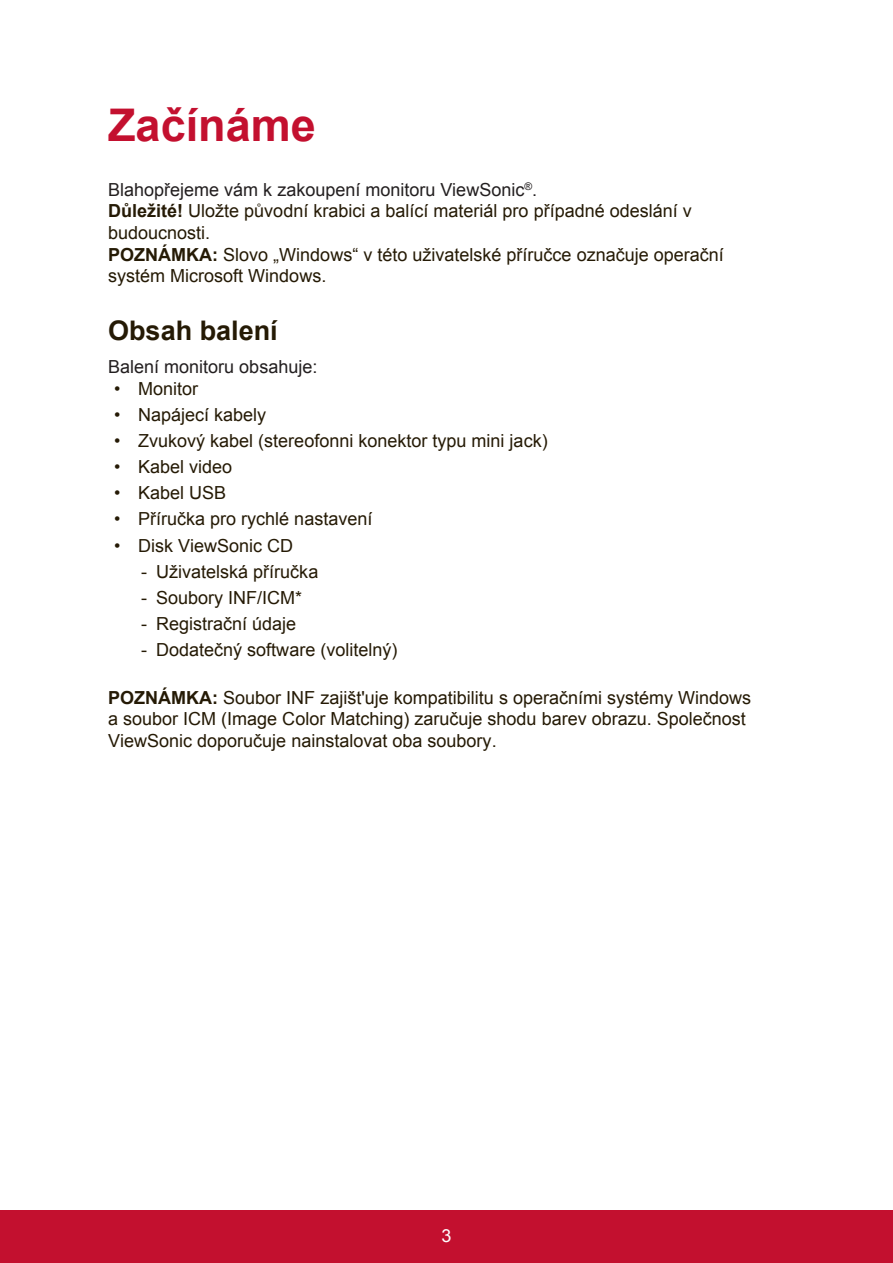
<style>
.page{position:relative;width:893px;height:1263px;background:#fff}
.page>*{position:absolute;margin:0;border:0;box-sizing:border-box;transform-origin:0 0}
.t1{font:700 45px "Arial";color:#c3102f}
.t2{font:700 27px "Arial";color:#251a05}
.t3{font:18px/21.6px "Arial";color:#251a05}
.t4{font:18px "Arial";color:#231f20}
.t5{font:18px "Arial";color:#fff}
.s1{color:#231f20}
.s2{font-weight:700}
</style>
<div class="page">
<div style="left:0;top:1210px;width:892px;height:53px;background:#c3102f"></div>
<h1 class="t1" style="left:108px;top:95px;width:209px">Začínáme</h1>
<p class="t3" style="left:108px;top:179px;width:617px"><span class="s1">Blahopřejeme vám k zakoupení monitoru ViewSonic</span><sup>®</sup><span class="s1">.<br></span><span class="s2">Důležité!</span> Uložte původní krabici a balící materiál pro případné odeslání v budoucnosti.<br><span class="s2">POZNÁMKA:</span> Slovo „Windows“ v této uživatelské příručce označuje operační systém Microsoft Windows.</p>
<h2 class="t2" style="left:108px;top:312px;width:171px">Obsah balení</h2>
<p class="t4" style="left:108px;top:355px;width:211px">Balení monitoru obsahuje:</p>
<p class="t3" style="left:114px;top:378px;width:86px">• Monitor</p>
<p class="t3" style="left:114px;top:404px;width:154px">• Napájecí kabely</p>
<p class="t3" style="left:114px;top:430px;width:435px">• Zvukový kabel (stereofonni konektor typu mini jack)</p>
<p class="t3" style="left:114px;top:456px;width:120px">• Kabel video</p>
<p class="t3" style="left:114px;top:482px;width:114px">• Kabel USB</p>
<p class="t3" style="left:114px;top:508px;width:260px">• Příručka pro rychlé nastavení</p>
<p class="t3" style="left:114px;top:534px;width:181px">• Disk ViewSonic CD</p>
<p class="t3" style="left:141px;top:560px;width:179px">- Uživatelská příručka</p>
<p class="t3" style="left:141px;top:587px;width:163px">- Soubory INF/ICM*</p>
<p class="t3" style="left:141px;top:613px;width:157px">- Registrační údaje</p>
<p class="t3" style="left:141px;top:639px;width:258px">- Dodatečný software (volitelný)</p>
<p class="t3" style="left:108px;top:686px;width:644px"><span class="s2">POZNÁMKA:</span> Soubor INF zajišt'uje kompatibilitu s operačními systémy Windows a soubor ICM (Image Color Matching) zaručuje shodu barev obrazu. Společnost<br>ViewSonic doporučuje nainstalovat oba soubory.</p>
<p class="t5" style="left:441px;top:1223px;width:12px">3</p>
</div>
